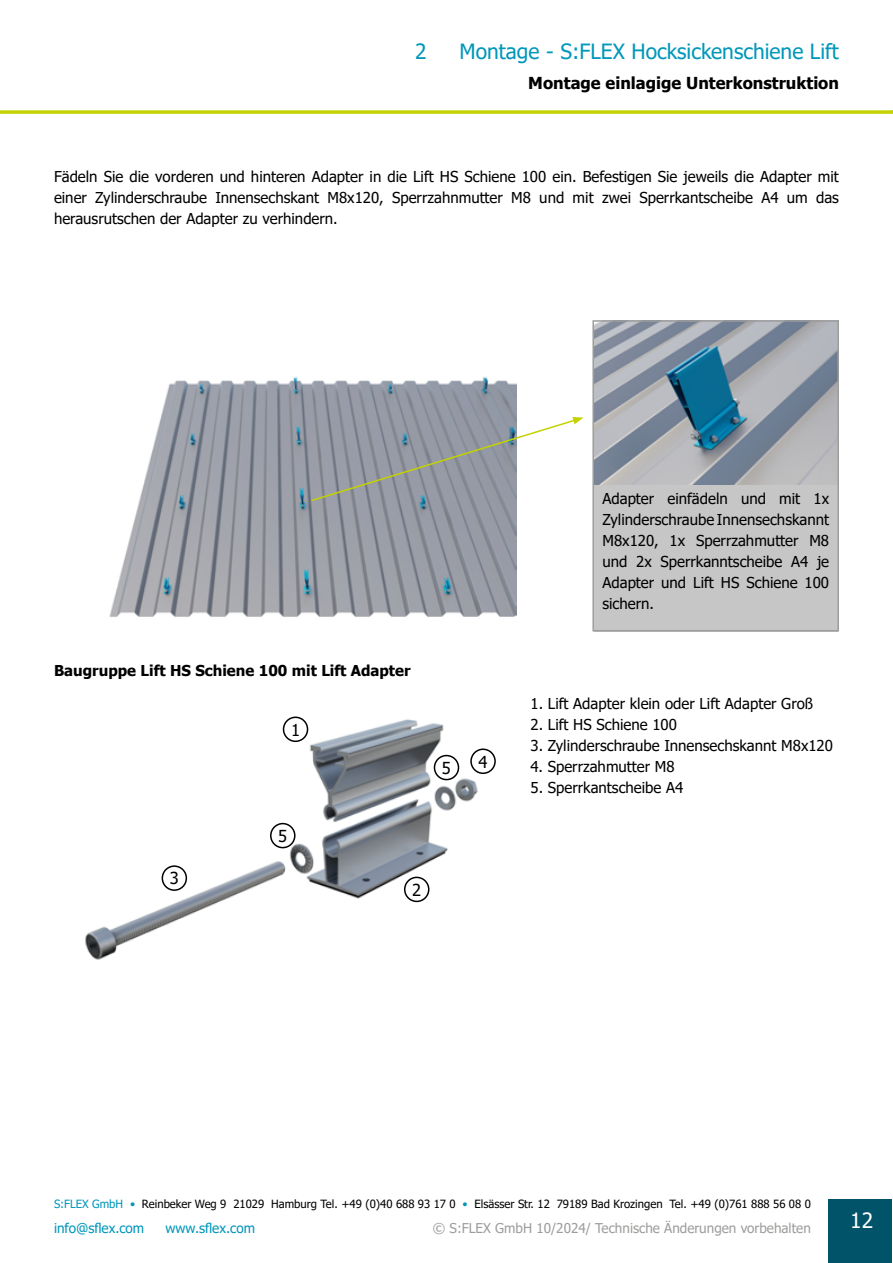
<style>
.page{position:relative;width:893px;height:1263px;background:#fff}
.page>*{position:absolute;margin:0;border:0;box-sizing:border-box;transform-origin:0 0}
.t1{font:21px "Tahoma";color:#0097ba}
.t2{font:21px "Tahoma";color:#fff}
.t3{font:700 16.5px "Tahoma";color:#000}
.t4{font:16.5px "Tahoma";color:#000}
.t5{font:15px/21px "Tahoma";color:#000;text-align:justify}
.t6{font:700 15px "Tahoma";color:#000}
.t7{font:13.5px "Tahoma";color:#9d9d9c}
.t8{font:13.5px "Tahoma";color:#0097ba}
.t9{font:11.4px "Tahoma";color:#000}
.s1{color:#0097ba}
</style>
<div class="page">
<div style="left:594px;top:484px;width:244px;height:147px;background:#c6c6c6"></div>
<div style="left:828px;top:1199px;width:64px;height:64px;background:#005368"></div>
<hr style="left:0;top:111px;width:893px;height:3px;background:#c3d200">
<img style="left:109px;top:376px;width:407px;height:241px">
<img style="left:595px;top:323px;width:241px;height:161px">
<div style="left:592px;top:320px;width:247px;height:311px;border:2px solid #9d9d9c"></div>
<svg style="left:310px;top:417px;width:273px;height:85px"></svg>
<img style="left:85px;top:717px;width:411px;height:243px">
<div style="left:283px;top:716px;width:25px;height:26px;border:2px solid #000;border-radius:50%"></div>
<div style="left:162px;top:865px;width:25px;height:26px;border:2px solid #000;border-radius:50%"></div>
<div style="left:270px;top:823px;width:26px;height:25px;border:2px solid #000;border-radius:50%"></div>
<div style="left:404px;top:877px;width:25px;height:25px;border:2px solid #000;border-radius:50%"></div>
<div style="left:434px;top:755px;width:25px;height:25px;border:2px solid #000;border-radius:50%"></div>
<div style="left:470px;top:748px;width:26px;height:26px;border:2px solid #000;border-radius:50%"></div>
<h1 class="t1" style="left:415px;top:37px;width:13px">2</h1>
<h1 class="t1" style="left:460px;top:37px;width:381px">Montage - S:FLEX Hocksickenschiene Lift</h1>
<p class="t3" style="left:528px;top:72px;width:312px">Montage einlagige Unterkonstruktion</p>
<p class="t5" style="left:54px;top:166px;width:786px">Fädeln Sie die vorderen und hinteren Adapter in die Lift HS Schiene 100 ein. Befestigen Sie jeweils die Adapter mit einer Zylinderschraube Innensechskant M8x120, Sperrzahnmutter M8 und mit zwei Sperrkantscheibe A4 um das herausrutschen der Adapter zu verhindern.</p>
<p class="t6" style="left:54px;top:660px;width:358px">Baugruppe Lift HS Schiene 100 mit Lift Adapter</p>
<p class="t4" style="left:291px;top:718px;width:11px">1</p>
<p class="t4" style="left:170px;top:867px;width:11px">3</p>
<p class="t4" style="left:278px;top:825px;width:11px">5</p>
<p class="t4" style="left:412px;top:879px;width:11px">2</p>
<p class="t4" style="left:442px;top:757px;width:11px">5</p>
<p class="t4" style="left:479px;top:750px;width:11px">4</p>
<p class="t5" style="left:602px;top:489px;width:228px">Adapter einfädeln und mit 1x Zylinderschraube Innensechskannt M8x120, 1x Sperrzahmutter M8 und 2x Sperrkanntscheibe A4 je Adapter und Lift HS Schiene 100 sichern.</p>
<p class="t5" style="left:530px;top:694px;width:284px">1. Lift Adapter klein oder Lift Adapter Groß</p>
<p class="t5" style="left:530px;top:715px;width:148px">2. Lift HS Schiene 100</p>
<p class="t5" style="left:530px;top:736px;width:304px">3. Zylinderschraube Innensechskannt M8x120</p>
<p class="t5" style="left:530px;top:757px;width:146px">4. Sperrzahmutter M8</p>
<p class="t5" style="left:530px;top:778px;width:154px">5. Sperrkantscheibe A4</p>
<p class="t9" style="left:54px;top:1196px;width:758px"><span class="s1">S:FLEX GmbH •</span> Reinbeker Weg 9 21029 Hamburg Tel. +49 (0)40 688 93 17 0 <span class="s1">•</span> Elsässer Str. 12 79189 Bad Krozingen Tel. +49 (0)761 888 56 08 0</p>
<p class="t8" style="left:54px;top:1219px;width:92px">info@sflex.com</p>
<p class="t8" style="left:165px;top:1219px;width:91px">www.sflex.com</p>
<p class="t7" style="left:433px;top:1219px;width:380px">© S:FLEX GmbH 10/2024/ Technische Änderungen vorbehalten</p>
<h1 class="t2" style="left:850px;top:1206px;width:24px">12</h1>
</div>
